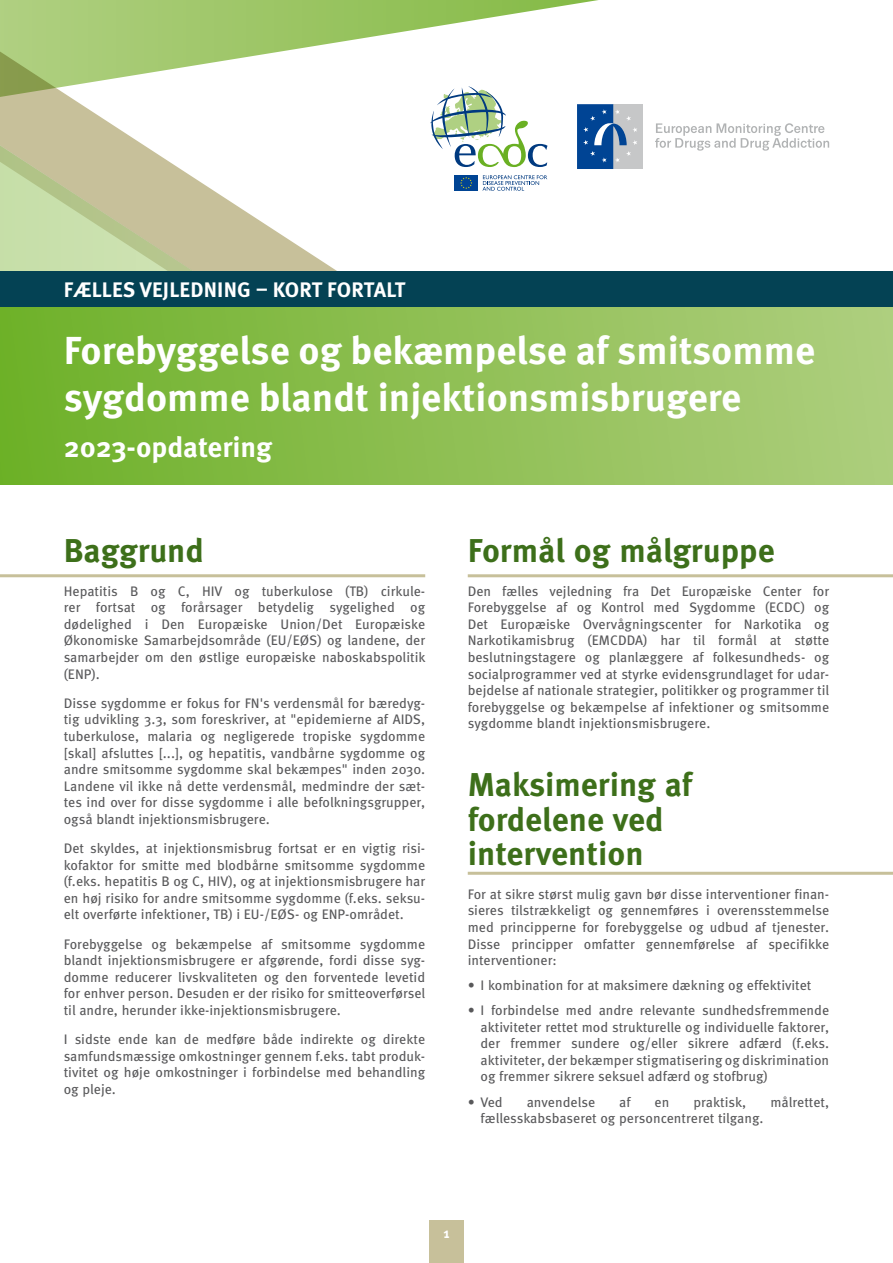
<style>
.page{position:relative;width:893px;height:1263px;background:#fff}
.page>*{position:absolute;margin:0;border:0;box-sizing:border-box;transform-origin:0 0}
.t1{font:700 39px/46.8px "Meta Pro";color:#fff}
.t2{font:700 33px/34.5px "Meta Pro";color:#3d6f1a}
.t3{font:700 28.5px "Meta Pro";color:#fff}
.t4{font:700 21px "Meta Pro";letter-spacing:.01em;color:#fff}
.t5{font:700 14.25px "Meta Pro";color:#fff}
.t6{font:13.8px/16.5px "Meta Pro";color:#58585a;text-align:justify}
</style>
<div class="page">
<hr style="left:0;top:574px;width:425px;height:3px;background:#c7c09a">
<hr style="left:468px;top:574px;width:425px;height:3px;background:#c7c09a">
<hr style="left:468px;top:872px;width:425px;height:3px;background:#c7c09a">
<svg style="left:655px;top:123px;width:174px;height:28px"></svg>
<div style="left:613px;top:104px;width:30px;height:65px;background:#c6c7c8"></div>
<svg style="left:577px;top:104px;width:60px;height:65px"></svg>
<div style="left:429px;top:1220px;width:34px;height:43px;background:#c7c09a"></div>
<svg style="left:423px;top:0;width:175px;height:29px"></svg>
<svg style="left:367px;top:0;width:56px;height:272px"></svg>
<svg style="left:0;top:0;width:367px;height:272px"></svg>
<div style="left:0;top:272px;width:893px;height:213px;background:linear-gradient(to right,#6eb129,#afce7e)"></div>
<div style="left:0;top:272px;width:893px;height:35px;background:#044254"></div>
<div style="left:454px;top:175px;width:24px;height:16px;background:#004494"></div>
<svg style="left:460px;top:177px;width:12px;height:12px"></svg>
<svg style="left:482px;top:175px;width:65px;height:16px"></svg>
<svg style="left:430px;top:86px;width:117px;height:81px"></svg>
<h3 class="t4" style="left:64px;top:276px;width:343px">FÆLLES VEJLEDNING – KORT FORTALT</h3>
<h1 class="t1" style="left:64px;top:328px;width:753px">Forebyggelse og bekæmpelse af smitsomme sygdomme blandt injektionsmisbrugere</h1>
<h3 class="t3" style="left:64px;top:429px;width:210px">2023-opdatering</h3>
<h2 class="t2" style="left:64px;top:534px;width:142px">Baggrund</h2>
<p class="t6" style="left:64px;top:583px;width:363px">Hepatitis B og C, HIV og tuberkulose (TB) cirkule&shy;rer fortsat og forårsager betydelig sygelighed og dødelighed i Den Europæiske Union/Det Europæiske Økonomiske Samarbejdsområde (EU/EØS) og landene, der samarbejder om den østlige europæiske naboskabspolitik (ENP).</p>
<p class="t6" style="left:64px;top:695px;width:363px">Disse sygdomme er fokus for FN's verdensmål for bæredyg&shy;tig udvikling 3.3, som foreskriver, at "epidemierne af AIDS, tuberkulose, malaria og negligerede tropiske sygdomme [skal] afsluttes [...], og hepatitis, vandbårne sygdomme og andre smitsomme sygdomme skal bekæmpes" inden 2030.<br>Landene vil ikke nå dette verdensmål, medmindre der sæt&shy;tes ind over for disse sygdomme i alle befolkningsgrupper, også blandt injektionsmisbrugere.</p>
<p class="t6" style="left:64px;top:840px;width:363px">Det skyldes, at injektionsmisbrug fortsat er en vigtig risi&shy;kofaktor for smitte med blodbårne smitsomme sygdomme (f.eks. hepatitis B og C, HIV), og at injektionsmisbrugere har en høj risiko for andre smitsomme sygdomme (f.eks. seksu&shy;elt overførte infektioner, TB) i EU-/EØS- og ENP-området.</p>
<p class="t6" style="left:64px;top:936px;width:363px">Forebyggelse og bekæmpelse af smitsomme sygdomme blandt injektionsmisbrugere er afgørende, fordi disse syg&shy;domme reducerer livskvaliteten og den forventede levetid for enhver person. Desuden er der risiko for smitteoverførsel til andre, herunder ikke-injektionsmisbrugere.</p>
<p class="t6" style="left:64px;top:1031px;width:363px">I sidste ende kan de medføre både indirekte og direkte samfundsmæssige omkostninger gennem f.eks. tabt produk&shy;tivitet og høje omkostninger i forbindelse med behandling og pleje.</p>
<h2 class="t2" style="left:468px;top:534px;width:308px">Formål og målgruppe</h2>
<p class="t6" style="left:468px;top:583px;width:363px">Den fælles vejledning fra Det Europæiske Center for Forebyggelse af og Kontrol med Sygdomme (ECDC) og Det Europæiske Overvågningscenter for Narkotika og Narkotikamisbrug (EMCDDA) har til formål at støtte beslutningstagere og planlæggere af folkesundheds- og socialprogrammer ved at styrke evidensgrundlaget for udar&shy;bejdelse af nationale strategier, politikker og programmer til forebyggelse og bekæmpelse af infektioner og smitsomme sygdomme blandt injektionsmisbrugere.</p>
<h2 class="t2" style="left:468px;top:769px;width:226px">Maksimering af fordelene ved intervention</h2>
<p class="t6" style="left:468px;top:886px;width:363px">For at sikre størst mulig gavn bør disse interventioner finan&shy;sieres tilstrækkeligt og gennemføres i overensstemmelse med principperne for forebyggelse og udbud af tjenester.<br>Disse principper omfatter gennemførelse af specifikke interventioner:</p>
<p class="t6" style="left:468px;top:977px;width:345px">• I kombination for at maksimere dækning og effektivitet</p>
<p class="t6" style="left:480px;top:1002px;width:350px;text-indent:-13px">• I forbindelse med andre relevante sundhedsfremmende aktiviteter rettet mod strukturelle og individuelle faktorer, der fremmer sundere og/eller sikrere adfærd (f.eks. aktiviteter, der bekæmper stigmatisering og diskrimination og fremmer sikrere seksuel adfærd og stofbrug)</p>
<p class="t6" style="left:468px;top:1094px;width:36px">• Ved</p>
<p class="t6" style="left:527px;top:1094px;width:70px">anvendelse</p>
<p class="t6" style="left:619px;top:1094px;width:13px">af</p>
<p class="t6" style="left:655px;top:1094px;width:16px">en</p>
<p class="t6" style="left:693px;top:1094px;width:54px">praktisk,</p>
<p class="t6" style="left:770px;top:1094px;width:60px">målrettet,</p>
<p class="t6" style="left:480px;top:1110px;width:285px">fællesskabsbaseret og personcentreret tilgang.</p>
<p class="t5" style="left:443px;top:1224px;width:8px">1</p>
</div>
